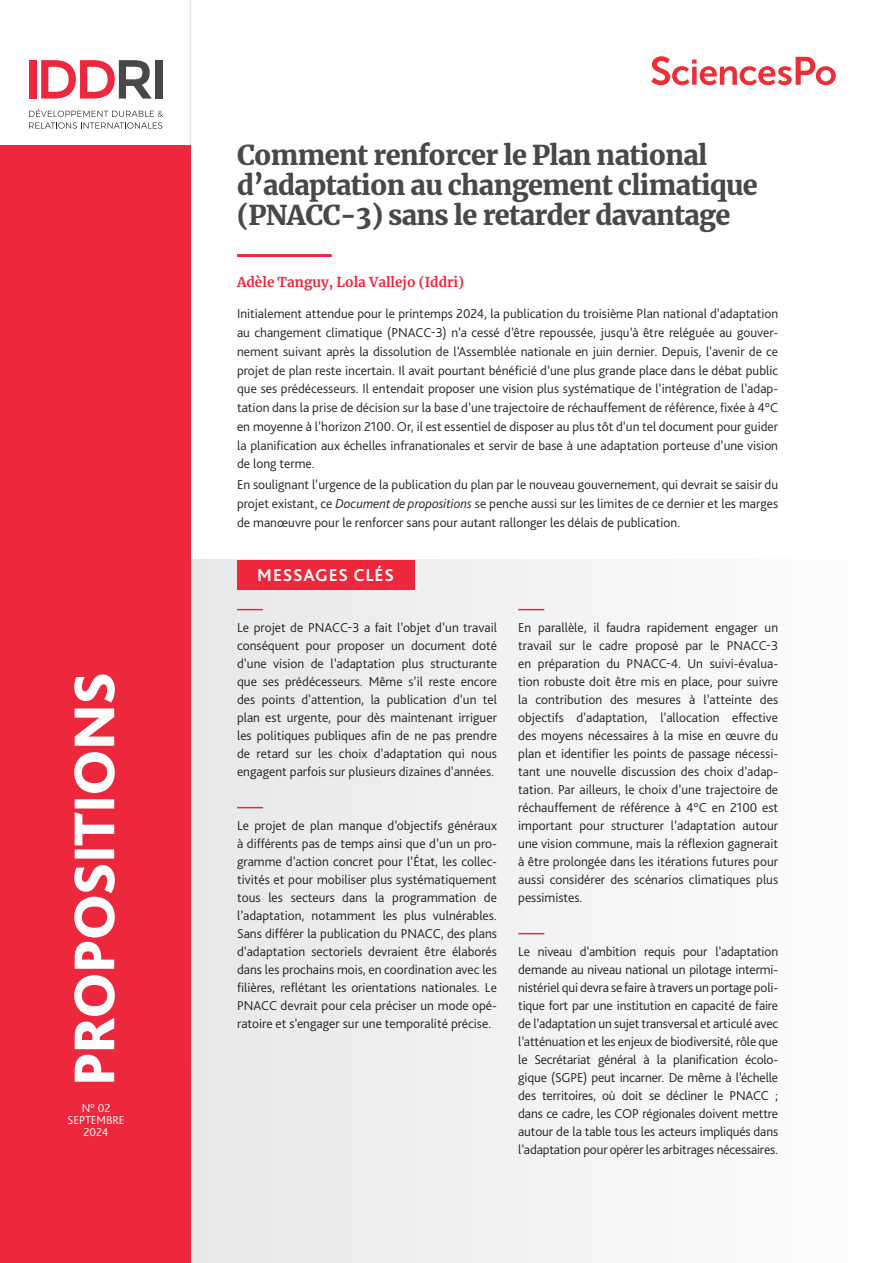
<style>
.page{position:relative;width:893px;height:1263px;background:#fff}
.page>*{position:absolute;margin:0;border:0;box-sizing:border-box;transform-origin:0 0}
.t1{font:900 27px/30px "Merriweather";letter-spacing:-.025em;color:#4a4749}
.t2{font:700 18px "Bliss Pro";letter-spacing:.04em;color:#fff}
.t3{font:300 13.5px/18px "Bliss Pro";color:#231f20;text-align:justify}
.t4{font:700 13.5px "Merriweather";color:#ed283c}
.t5{font:300 12px/12px "Bliss Pro";color:#fff;text-align:center}
.s1{font-weight:400;font-size:12px}
.s2{font-style:italic}
</style>
<div class="page">
<div style="left:174px;top:560px;width:719px;height:703px;background:#f2f3f4"></div>
<div style="left:29px;top:60px;width:7px;height:39px;background:#ed283c"></div>
<svg style="left:41px;top:60px;width:111px;height:39px"></svg>
<div style="left:155px;top:60px;width:8px;height:39px;background:#4a4749"></div>
<svg style="left:29px;top:109px;width:134px;height:20px"></svg>
<hr style="left:237px;top:254px;width:95px;height:3px;background:#ed283c">
<svg style="left:651px;top:56px;width:185px;height:29px"></svg>
<div style="left:237px;top:560px;width:177px;height:29px;background:#ed283c"></div>
<hr style="left:190px;top:0;width:1px;height:1064px;background:#e6e7e9">
<div style="left:0;top:146px;width:191px;height:1117px;background:#ed283c"></div>
<svg style="left:237px;top:609px;width:26px;height:1px"></svg>
<svg style="left:237px;top:807px;width:26px;height:1px"></svg>
<svg style="left:518px;top:609px;width:26px;height:1px"></svg>
<svg style="left:518px;top:933px;width:26px;height:1px"></svg>
<svg style="left:74px;top:674px;width:41px;height:408px"></svg>
<p class="t5" style="left:67px;top:1102px;width:59px">N° 02<br>SEPTEMBRE<br>2024</p>
<h1 class="t1" style="left:237px;top:139px;width:522px">Comment renforcer le Plan national d’adaptation au changement climatique (PNACC-3) sans le retarder davantage</h1>
<p class="t4" style="left:237px;top:273px;width:229px">Adèle Tanguy, Lola Vallejo (Iddri)</p>
<p class="t3" style="left:237px;top:304px;width:543px;line-height:18.8px">Initialement attendue pour le printemps 2024, la publication du troisième Plan national d’adaptation au changement climatique (PNACC-3) n’a cessé d’être repoussée, jusqu’à être reléguée au gouver&shy;nement suivant après la dissolution de l’Assemblée nationale en juin dernier. Depuis, l’avenir de ce projet de plan reste incertain<span class="s1">.</span> Il avait pourtant bénéficié d’une plus grande place dans le débat public que ses prédécesseurs. Il entendait proposer une vision plus systématique de l’intégration de l’adap&shy;tation dans la prise de décision sur la base d’une trajectoire de réchauffement de référence, fixée à 4°C en moyenne à l’horizon 2100. Or, il est essentiel de disposer au plus tôt d’un tel document pour guider la planification aux échelles infranationales et servir de base à une adaptation porteuse d’une vision de long terme.</p>
<p class="t3" style="left:237px;top:475px;width:543px;line-height:18.8px">En soulignant l’urgence de la publication du plan par le nouveau gouvernement, qui devrait se saisir du projet existant, ce <span class="s2">Document de propositions</span> se penche aussi sur les limites de ce dernier et les marges de manœuvre pour le renforcer sans pour autant rallonger les délais de publication.</p>
<h2 class="t2" style="left:257px;top:564px;width:138px">MESSAGES CLÉS</h2>
<p class="t3" style="left:237px;top:618px;width:261px">Le projet de PNACC-3 a fait l’objet d’un travail conséquent pour proposer un document doté d’une vision de l’adaptation plus structurante que ses prédécesseurs. Même s’il reste encore des points d’attention, la publication d’un tel plan est urgente, pour dès maintenant irriguer les politiques publiques afin de ne pas prendre de retard sur les choix d’adaptation qui nous engagent parfois sur plusieurs dizaines d’années.</p>
<p class="t3" style="left:237px;top:816px;width:261px">Le projet de plan manque d’objectifs généraux à différents pas de temps ainsi que d’un un pro&shy;gramme d’action concret pour l’État, les collec&shy;tivités et pour mobiliser plus systématiquement tous les secteurs dans la programmation de l’adaptation, notamment les plus vulnérables.<br>Sans différer la publication du PNACC, des plans d’adaptation sectoriels devraient être élaborés dans les prochains mois, en coordination avec les filières, reflétant les orientations nationales. Le PNACC devrait pour cela préciser un mode opé&shy;ratoire et s’engager sur une temporalité précise.</p>
<p class="t3" style="left:518px;top:618px;width:261px">En parallèle, il faudra rapidement engager un travail sur le cadre proposé par le PNACC-3 en préparation du PNACC-4. Un suivi-évalua&shy;tion robuste doit être mis en place, pour suivre la contribution des mesures à l’atteinte des objectifs d’adaptation, l’allocation effective des moyens nécessaires à la mise en œuvre du plan et identifier les points de passage nécessi&shy;tant une nouvelle discussion des choix d’adap&shy;tation. Par ailleurs, le choix d’une trajectoire de réchauffement de référence à 4°C en 2100 est important pour structurer l’adaptation autour une vision commune, mais la réflexion gagnerait à être prolongée dans les itérations futures pour aussi considérer des scénarios climatiques plus pessimistes.</p>
<p class="t3" style="left:518px;top:942px;width:261px">Le niveau d’ambition requis pour l’adaptation demande au niveau national un pilotage intermi&shy;nistériel qui devra se faire à travers un portage poli&shy;tique fort par une institution en capacité de faire de l’adaptation un sujet transversal et articulé avec l’atténuation et les enjeux de biodiversité, rôle que le Secrétariat général à la planification écolo&shy;gique (SGPE) peut incarner. De même à l’échelle des territoires, où doit se décliner le PNACC ; dans ce cadre, les COP régionales doivent mettre autour de la table tous les acteurs impliqués dans l’adaptation pour opérer les arbitrages nécessaires.</p>
</div>
